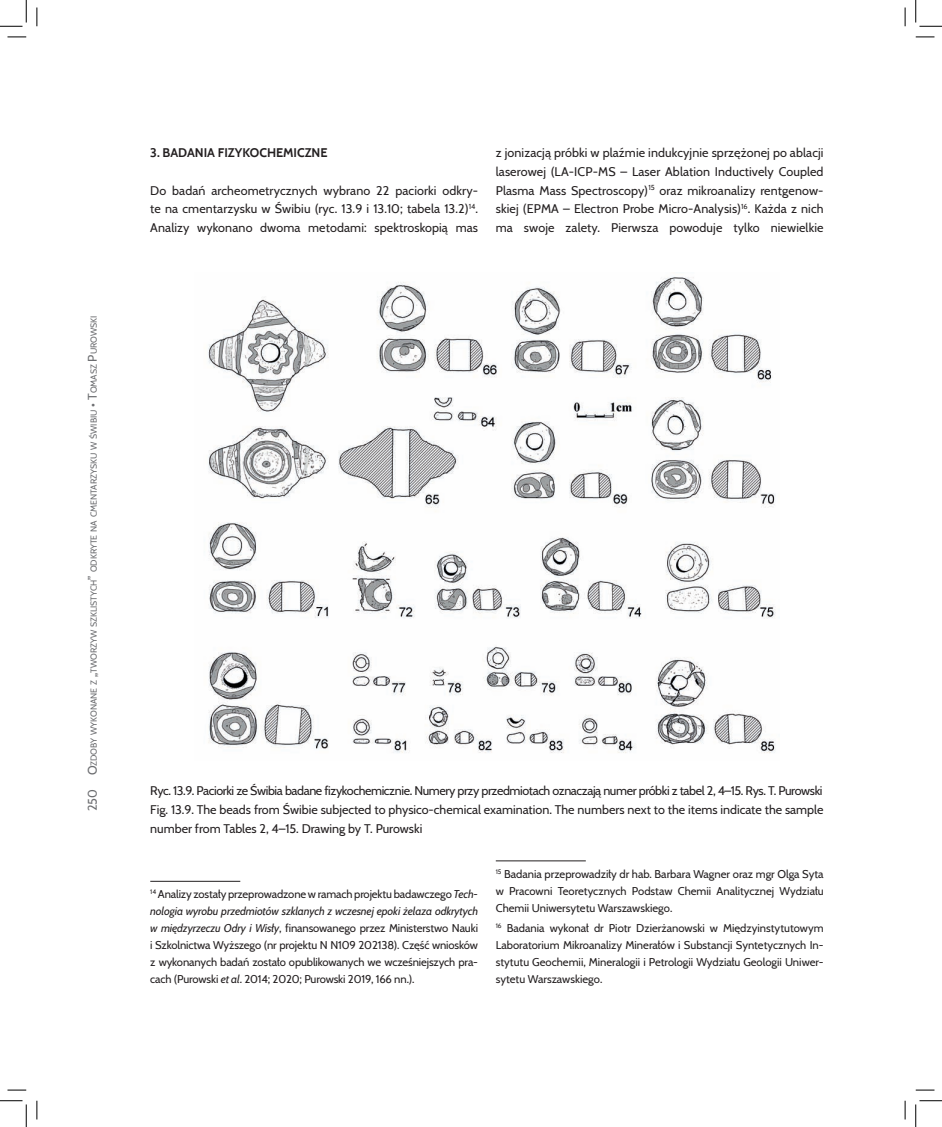
<style>
.page{position:relative;width:942px;height:1127px;background:#fff}
.page>*{position:absolute;margin:0;border:0;box-sizing:border-box;transform-origin:0 0}
.tekst_podstawowy{font:12.5px/18.8px "Cabin";letter-spacing:.01em;color:#231f20;text-align:justify}
.podpisy{font:12.5px/18.8px "Cabin";letter-spacing:-.005em;color:#231f20}
.podpisy-2{font:12.5px "Cabin";letter-spacing:-.03em;color:#231f20}
.rozdzia{font:700 12.5px "Cabin";color:#231f20}
.przypis{font:11.25px/16.9px "Cabin";color:#231f20;text-align:justify}
.t1{font:8.75px "Cabin";color:#6c6d70}
.s1{font-size:12.5px}
.s2{font-style:italic}
</style>
<div class="page">
<hr style="left:150px;top:880px;width:90px;height:1px;background:#231f20">
<hr style="left:496px;top:860px;width:90px;height:1px;background:#231f20">
<img style="left:208px;top:277px;width:568px;height:476px">
<svg style="left:8px;top:36px;width:18px;height:2px"></svg>
<svg style="left:916px;top:36px;width:18px;height:2px"></svg>
<svg style="left:8px;top:1089px;width:18px;height:1px"></svg>
<svg style="left:916px;top:1089px;width:18px;height:1px"></svg>
<svg style="left:36px;top:8px;width:2px;height:18px"></svg>
<svg style="left:36px;top:1100px;width:2px;height:19px"></svg>
<svg style="left:904px;top:8px;width:2px;height:18px"></svg>
<svg style="left:904px;top:1100px;width:2px;height:19px"></svg>
<svg style="left:0;top:0;width:27px;height:27px"></svg>
<svg style="left:0;top:1100px;width:27px;height:26px"></svg>
<svg style="left:915px;top:0;width:27px;height:27px"></svg>
<svg style="left:915px;top:1100px;width:27px;height:26px"></svg>
<p class="t1" style="left:87px;top:811px;width:497px;rotate:-90deg"><span class="s1">250 O</span>zdoby wykonane z <span class="s1">„</span>tworzyw szklistych<span class="s1">”</span> odkryte na cmentarzysku w świbiu <span class="s1">• T</span>omasz <span class="s1">P</span>urowski</p>
<p class="rozdzia" style="left:150px;top:143px;width:179px">3. BADANIA FIZYKOCHEMICZNE</p>
<p class="tekst_podstawowy" style="left:150px;top:180px;width:329px">Do badań archeometrycznych wybrano 22 paciorki odkry&shy;te na cmentarzysku w Świbiu (ryc. 13.9 i 13.10; tabela 13.2)<sup>14</sup>.<br>Analizy wykonano dwoma metodami: spektroskopią mas</p>
<p class="tekst_podstawowy" style="left:496px;top:142px;width:329px">z jonizacją próbki w plaźmie indukcyjnie sprzężonej po ablacji laserowej (LA-ICP-MS – Laser Ablation Inductively Coupled Plasma Mass Spectroscopy)<sup>15</sup> oraz mikroanalizy rentgenow&shy;skiej (EPMA – Electron Probe Micro-Analysis)<sup>16</sup>. Każda z nich ma swoje zalety. Pierwsza powoduje tylko niewielkie</p>
<p class="podpisy-2" style="left:150px;top:780px;width:674px">Ryc. 13.9. Paciorki ze Świbia badane fizykochemicznie. Numery przy przedmiotach oznaczają numer próbki z tabel 2, 4–15. Rys. T. Purowski</p>
<p class="podpisy" style="left:150px;top:799px;width:675px">Fig. 13.9. The beads from Świbie subjected to physico-chemical examination. The numbers next to the items indicate the sample number from Tables 2, 4–15. Drawing by T. Purowski</p>
<p class="przypis" style="left:150px;top:884px;width:329px"><sup>14</sup> Analizy zostały przeprowadzone w ramach projektu badawczego <span class="s2">Tech&shy;nologia wyrobu przedmiotów szklanych z wczesnej epoki żelaza odkrytych w międzyrzeczu Odry i Wisły</span>, finansowanego przez Ministerstwo Nauki i Szkolnictwa Wyższego (nr projektu N N109 202138). Część wniosków z wykonanych badań zostało opublikowanych we wcześniejszych pra&shy;cach (Purowski <span class="s2">et al</span>. 2014; 2020; Purowski 2019, 166 nn.).</p>
<p class="przypis" style="left:496px;top:864px;width:329px"><sup>15</sup> Badania przeprowadziły dr hab. Barbara Wagner oraz mgr Olga Syta w Pracowni Teoretycznych Podstaw Chemii Analitycznej Wydziału Chemii Uniwersytetu Warszawskiego.</p>
<p class="przypis" style="left:496px;top:918px;width:329px"><sup>16</sup> Badania wykonał dr Piotr Dzierżanowski w Międzyinstytutowym Laboratorium Mikroanalizy Minerałów i Substancji Syntetycznych In&shy;stytutu Geochemii, Mineralogii i Petrologii Wydziału Geologii Uniwer&shy;sytetu Warszawskiego.</p>
</div>
